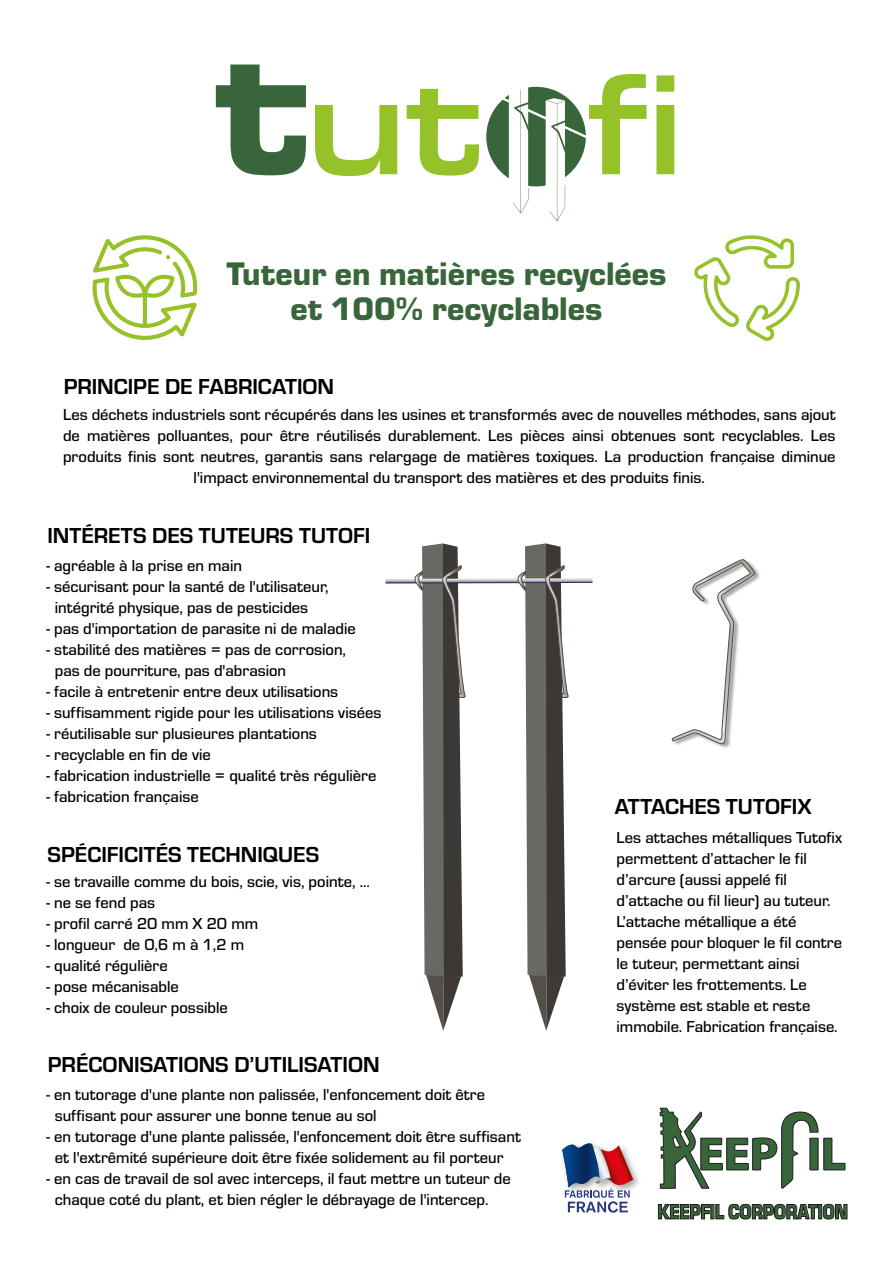
<style>
.page{position:relative;width:893px;height:1263px;background:#fff}
.page>*{position:absolute;margin:0;border:0;box-sizing:border-box;transform-origin:0 0}
.t1{font:900 33.9px/35.1px "Eurostile";color:#386539;text-align:center}
.t2{font:700 22.5px "Eurostile";color:#000}
.t3{font:900 21.45px "Eurostile";color:#386539;scale:.8 1}
.t4{font:500 16.5px/21px "Eurostile";color:#000}
</style>
<div class="page">
<svg style="left:659px;top:1107px;width:186px;height:82px"></svg>
<svg style="left:658px;top:1204px;width:189px;height:15px"></svg>
<svg style="left:672px;top:559px;width:83px;height:187px"></svg>
<svg style="left:385px;top:543px;width:208px;height:488px"></svg>
<img style="left:633px;top:1166px;width:6px;height:22px">
<svg style="left:562px;top:1143px;width:71px;height:70px"></svg>
<svg style="left:92px;top:235px;width:106px;height:105px"></svg>
<svg style="left:694px;top:235px;width:106px;height:106px"></svg>
<svg style="left:315px;top:105px;width:82px;height:71px"></svg>
<svg style="left:407px;top:89px;width:72px;height:87px"></svg>
<svg style="left:486px;top:74px;width:161px;height:147px"></svg>
<svg style="left:656px;top:75px;width:18px;height:99px;background:#a6cb4b"></svg>
<svg style="left:216px;top:65px;width:90px;height:110px"></svg>
<h1 class="t1" style="left:226px;top:254px;width:442px">Tuteur en matières recyclées et 100% recyclables</h1>
<h2 class="t2" style="left:64px;top:370px;width:272px">PRINCIPE DE FABRICATION</h2>
<p class="t4" style="left:63px;top:403px;width:774px;text-align:center">Les déchets industriels sont récupérés dans les usines et transformés avec de nouvelles méthodes, sans ajout de matières polluantes, pour être réutilisés durablement. Les pièces ainsi obtenues sont recyclables. Les produits finis sont neutres, garantis sans relargage de matières toxiques. La production française diminue l'impact environnemental du transport des matières et des produits finis.</p>
<h2 class="t2" style="left:47px;top:519px;width:325px">INTÉRETS DES TUTEURS TUTOFI</h2>
<p class="t4" style="left:46px;top:554px;width:197px">- agréable à la prise en main</p>
<p class="t4" style="left:55px;top:575px;width:275px;text-indent:-8px">- sécurisant pour la santé de l'utilisateur, intégrité physique, pas de pesticides</p>
<p class="t4" style="left:46px;top:617px;width:311px">- pas d'importation de parasite ni de maladie</p>
<p class="t4" style="left:55px;top:638px;width:293px;text-indent:-8px">- stabilité des matières = pas de corrosion, pas de pourriture, pas d'abrasion</p>
<p class="t4" style="left:46px;top:680px;width:293px">- facile à entretenir entre deux utilisations</p>
<p class="t4" style="left:46px;top:701px;width:337px">- suffisamment rigide pour les utilisations visées</p>
<p class="t4" style="left:46px;top:722px;width:272px">- réutilisable sur plusieures plantations</p>
<p class="t4" style="left:46px;top:743px;width:166px">- recyclable en fin de vie</p>
<p class="t4" style="left:46px;top:764px;width:331px">- fabrication industrielle = qualité très régulière</p>
<p class="t4" style="left:46px;top:785px;width:154px">- fabrication française</p>
<h2 class="t2" style="left:48px;top:839px;width:273px">SPÉCIFICITÉS TECHNIQUES</h2>
<p class="t4" style="left:46px;top:870px;width:325px">- se travaille comme du bois, scie, vis, pointe, …</p>
<p class="t4" style="left:46px;top:891px;width:110px">- ne se fend pas</p>
<p class="t4" style="left:46px;top:912px;width:213px">- profil carré 20 mm X 20 mm</p>
<p class="t4" style="left:46px;top:933px;width:199px">- longueur de 0,6 m à 1,2 m</p>
<p class="t4" style="left:46px;top:954px;width:123px">- qualité régulière</p>
<p class="t4" style="left:46px;top:975px;width:134px">- pose mécanisable</p>
<p class="t4" style="left:46px;top:996px;width:183px">- choix de couleur possible</p>
<h2 class="t2" style="left:48px;top:1049px;width:333px">PRÉCONISATIONS D’UTILISATION</h2>
<p class="t4" style="left:55px;top:1083px;width:432px;text-indent:-8px">- en tutorage d'une plante non palissée, l'enfoncement doit être suffisant pour assurer une bonne tenue au sol</p>
<p class="t4" style="left:46px;top:1125px;width:476px;text-align:center">- en tutorage d'une plante palissée, l'enfoncement doit être suffisant et l'extrêmité supérieure doit être fixée solidement au fil porteur</p>
<p class="t4" style="left:55px;top:1167px;width:457px;text-indent:-8px">- en cas de travail de sol avec interceps, il faut mettre un tuteur de chaque coté du plant, et bien régler le débrayage de l'intercep.</p>
<h2 class="t2" style="left:615px;top:790px;width:198px">ATTACHES TUTOFIX</h2>
<p class="t4" style="left:616px;top:826px;width:227px">Les attaches métalliques Tutofix permettent d’attacher le fil d’arcure (aussi appelé fil d’attache ou fil lieur) au tuteur.<br>L’attache métallique a été pensée pour bloquer le fil contre le tuteur, permettant ainsi d’éviter les frottements. Le système est stable et reste immobile. Fabrication française.</p>
<h3 class="t3" style="left:657px;top:1196px;width:240px">KEEPFIL CORPORATION</h3>
</div>
